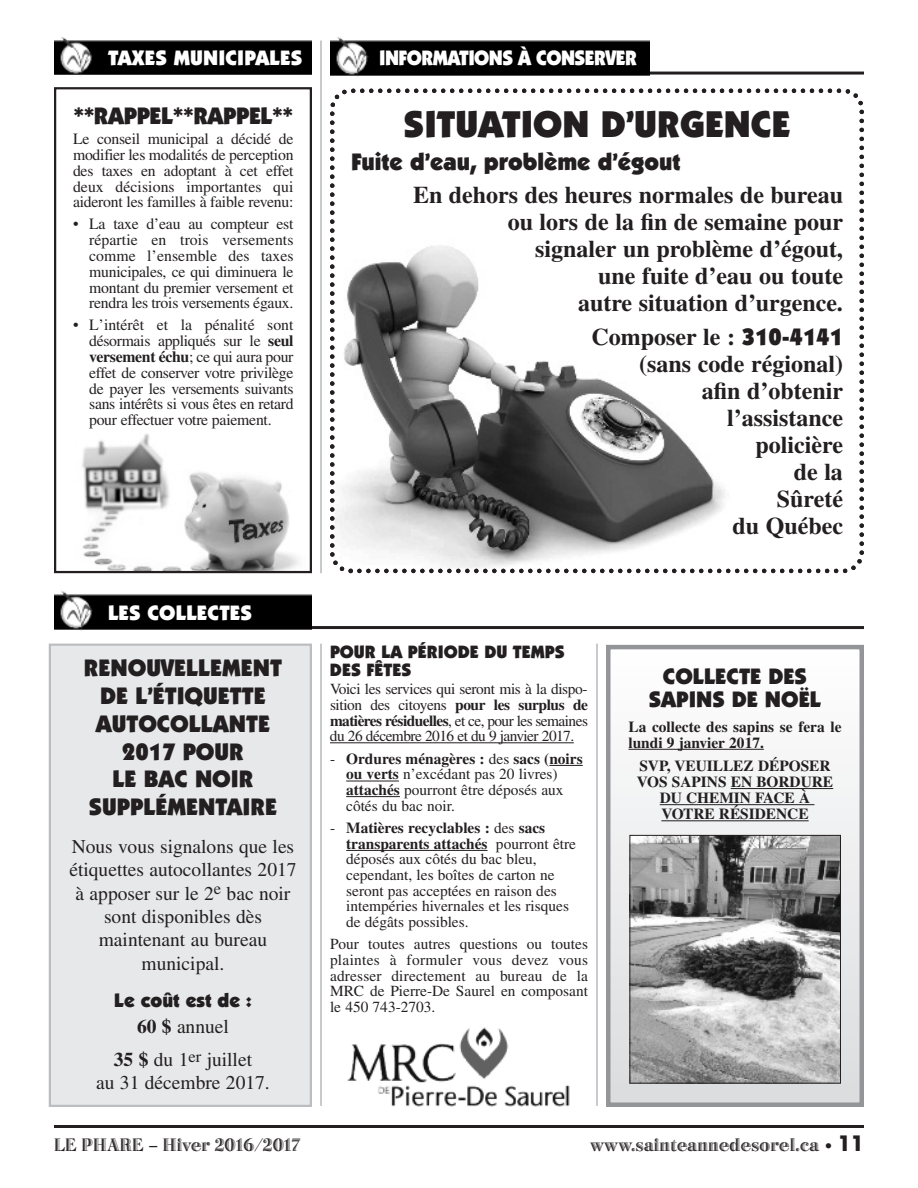
<style>
.page{position:relative;width:918px;height:1188px;background:#fff}
.page>*{position:absolute;margin:0;border:0;box-sizing:border-box;transform-origin:0 0}
.t1{font:900 37.5px "Itc Kabel";color:#231f20}
.t2{font:700 24px/27px "Times";color:#231f20;text-align:right}
.t3{font:900 24px/27.9px "Itc Kabel";color:#231f20;text-align:center}
.t4{font:900 24px "Itc Kabel";letter-spacing:-.02em;color:#231f20}
.t5{font:900 22.5px/23.2px "Itc Kabel";color:#231f20;text-align:center}
.t6{font:900 21px "Itc Kabel";letter-spacing:.005em;color:#fff}
.t7{font:900 21px "Itc Kabel";letter-spacing:-.03em;color:#fff;scale:.93 1}
.t8{font:19.5px/23.4px "Times";color:#231f20;text-align:center}
.t9{font:900 19.5px "Itc Kabel";color:#231f20}
.t10{font:18.75px "Bertie Plain";color:#231f20}
.t11{font:900 18px/18.1px "Itc Kabel";color:#231f20}
.t12{font:15.75px/15.9px "Times";letter-spacing:-.015em;color:#231f20;text-align:justify}
.t13{font:15.3px/15.6px "Times";color:#231f20;text-align:justify}
.t14{font:700 15.3px/16.2px "Times";color:#231f20}
.s1{font-weight:700}
.s2{font-family:"Itc Kabel";font-weight:900}
.s3{font-family:"Frutiger";font-size:15px}
.s4{font-family:"Avant Garde";font-weight:700;font-size:21px}
</style>
<div class="page">
<div style="left:51px;top:646px;width:259px;height:459px;background:#e7e8e9"></div>
<div style="left:49px;top:644px;width:263px;height:463px;border:2px solid #bcbdc0"></div>
<img style="left:611px;top:748px;width:248px;height:354px">
<div style="left:606px;top:645px;width:258px;height:462px;border:4px solid #939598"></div>
<hr style="left:628px;top:749px;width:136px;height:1px;background:#231f20">
<hr style="left:731px;top:788px;width:102px;height:1px;background:#231f20">
<hr style="left:660px;top:804px;width:154px;height:1px;background:#231f20">
<hr style="left:661px;top:820px;width:148px;height:1px;background:#231f20">
<img style="left:82px;top:434px;width:217px;height:136px">
<div style="left:54px;top:87px;width:258px;height:486px;border:2px solid #231f20"></div>
<hr style="left:54px;top:1125px;width:810px;height:3px;background:#231f20">
<hr style="left:321px;top:40px;width:1px;height:533px;background:#939598">
<hr style="left:321px;top:644px;width:1px;height:462px;background:#939598">
<hr style="left:597px;top:644px;width:1px;height:462px;background:#939598">
<hr style="left:54px;top:626px;width:810px;height:3px;background:#231f20">
<img style="left:54px;top:590px;width:258px;height:41px">
<img style="left:632px;top:837px;width:207px;height:245px">
<div style="left:630px;top:835px;width:211px;height:249px;border:1px solid #231f20"></div>
<hr style="left:330px;top:742px;width:244px;height:1px;background:#231f20">
<hr style="left:549px;top:765px;width:34px;height:1px;background:#231f20">
<hr style="left:346px;top:781px;width:53px;height:1px;background:#231f20">
<hr style="left:346px;top:796px;width:54px;height:1px;background:#231f20">
<hr style="left:346px;top:850px;width:142px;height:1px;background:#231f20">
<img style="left:347px;top:1027px;width:223px;height:80px">
<img style="left:54px;top:36px;width:258px;height:40px">
<hr style="left:330px;top:72px;width:534px;height:3px;background:#231f20">
<img style="left:330px;top:37px;width:320px;height:40px">
<svg style="left:330px;top:88px;width:534px;height:486px"></svg>
<svg style="left:348px;top:569px;width:5px;height:4px"></svg>
<h3 class="t6" style="left:108px;top:50px;width:196px">TAXES MUNICIPALES</h3>
<h3 class="t7" style="left:379px;top:51px;width:279px">INFORMATIONS À CONSERVER</h3>
<h2 class="t4" style="left:73px;top:107px;width:221px">**RAPPEL**RAPPEL**</h2>
<p class="t12" style="left:73px;top:132px;width:222px">Le conseil municipal a décidé de modifier les modalités de perception des taxes en adoptant à cet effet deux décisions importantes qui aideront les familles à faible revenu:</p>
<p class="t12" style="left:89px;top:218px;width:206px;text-indent:-16px">• La taxe d’eau au compteur est répartie en trois versements comme l’ensemble des taxes municipales, ce qui diminuera le montant du premier versement et rendra les trois versements égaux.</p>
<p class="t12" style="left:89px;top:319px;width:206px;text-indent:-16px">• L’intérêt et la pénalité sont désormais appliqués sur le <span class="s1">seul versement échu</span>; ce qui aura pour effet de conserver votre privilège de payer les versements suivants sans intérêts si vous êtes en retard pour effectuer votre paiement.</p>
<h3 class="t6" style="left:108px;top:605px;width:146px">LES COLLECTES</h3>
<h2 class="t3" style="left:84px;top:656px;width:200px">RENOUVELLEMENT<br>DE L’ÉTIQUETTE<br>AUTOCOLLANTE<br>2017 POUR<br>LE BAC NOIR<br>SUPPLÉMENTAIRE</h2>
<p class="t8" style="left:69px;top:837px;width:229px">Nous vous signalons que les étiquettes autocollantes 2017 à apposer sur le 2<sup>e</sup> bac noir sont disponibles dès maintenant au bureau municipal.</p>
<p class="t9" style="left:114px;top:993px;width:139px">Le coût est de :</p>
<p class="t8" style="left:114px;top:1013px;width:140px;line-height:32.4px"><span class="s1">60 $</span> annuel<br><span class="s1">35 $</span> du 1<sup>er</sup> juillet</p>
<p class="t8" style="left:96px;top:1073px;width:175px">au 31 décembre 2017.</p>
<h1 class="t1" style="left:404px;top:110px;width:388px">SITUATION D’URGENCE</h1>
<h2 class="t3" style="left:351px;top:150px;width:331px">Fuite d’eau, problème d’égout</h2>
<h2 class="t2" style="left:413px;top:184px;width:431px">En dehors des heures normales de bureau ou lors de la fin de semaine pour<br>signaler un problème d’égout,<br>une fuite d’eau ou toute<br>autre situation d’urgence.</h2>
<h2 class="t2" style="left:591px;top:326px;width:253px">Composer le : <span class="s2">310-4141 </span>(sans code régional)<br>afin d’obtenir l’assistance<br>policière<br>de la<br>Sûreté<br>du Québec</h2>
<p class="t11" style="left:330px;top:644px;width:236px">POUR LA PÉRIODE DU TEMPS<br>DES FÊTES</p>
<p class="t13" style="left:330px;top:683px;width:260px">Voici les services qui seront mis à la dispo&shy;sition des citoyens <span class="s1">pour les surplus de matières résiduelles</span>, et ce, pour les semaines du 26 décembre 2016 et du 9 janvier 2017.</p>
<p class="t13" style="left:346px;top:753px;width:238px;text-align:left;text-indent:-16px">- <span class="s1">Ordures ménagères :</span> des <span class="s1">sacs (noirs ou verts</span> n’excédant pas 20 livres) <span class="s1">attachés</span> pourront être déposés aux côtés du bac noir.</p>
<p class="t13" style="left:346px;top:822px;width:231px;text-align:left;text-indent:-16px">- <span class="s1">Matières recyclables :</span> des <span class="s1">sacs transparents attachés</span> pourront être déposés aux côtés du bac bleu, cependant, les boîtes de carton ne seront pas acceptées en raison des intempéries hivernales et les risques de dégâts possibles.</p>
<p class="t13" style="left:330px;top:938px;width:260px">Pour toutes autres questions ou toutes plaintes à formuler vous devez vous adresser directement au bureau de la MRC de Pierre-De Saurel en composant le 450 743-2703.</p>
<h3 class="t5" style="left:649px;top:666px;width:174px">COLLECTE DES<br>SAPINS DE NOËL</h3>
<p class="t14" style="left:628px;top:720px;width:214px">La collecte des sapins se fera le lundi 9 janvier 2017.</p>
<p class="t14" style="left:637px;top:759px;width:198px;text-align:center">SVP, VEUILLEZ DÉPOSER<br>VOS SAPINS EN BORDURE<br>DU CHEMIN FACE À<br>VOTRE RÉSIDENCE</p>
<p class="t10" style="left:54px;top:1139px;width:248px">LE PHARE – Hiver 2016/2017</p>
<p class="t10" style="left:590px;top:1139px;width:275px">www.sainteannedesorel.ca <span class="s3">•</span> <span class="s4">11</span></p>
</div>
